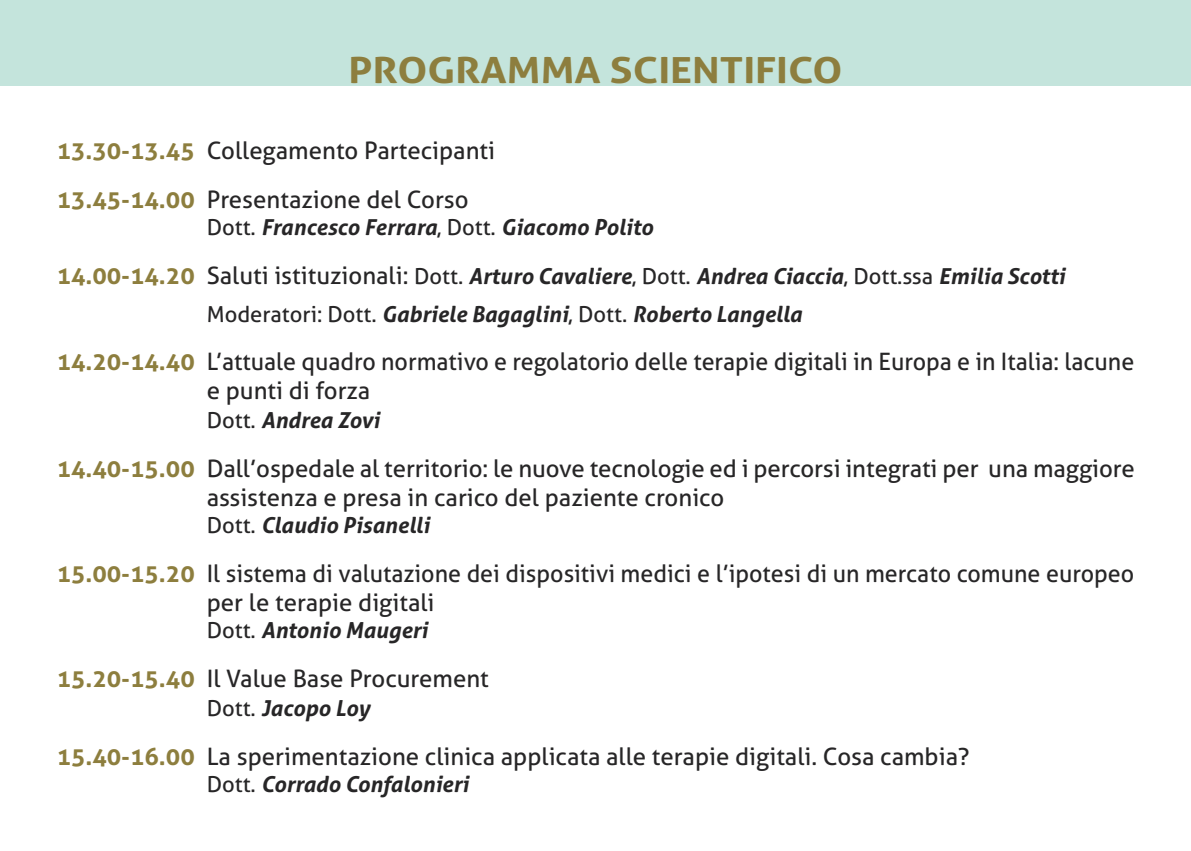
<style>
.page{position:relative;width:1191px;height:851px;background:#fff}
.page>*{position:absolute;margin:0;border:0;box-sizing:border-box;transform-origin:0 0}
.t1{font:700 36px "Aller";color:#8d7e3e;scale:1.15 1}
.t2{font:24px/28.8px "Aller";color:#272627}
.t3{font:italic 700 22px/37.4px "Aller";color:#272627}
.s1{font-weight:700;color:#8d7e3e}
.s2{font-weight:400;font-style:normal}
.s3{font-style:normal;font-size:24px;color:#8d7e3e}
.s4{font-weight:400;font-style:normal;font-size:24px}
</style>
<div class="page">
<div style="left:0;top:0;width:1191px;height:85px;background:#c4e4dc"></div>
<h1 class="t1" style="left:348px;top:50px;width:431px">PROGRAMMA SCIENTIFICO</h1>
<p class="t2" style="left:57px;top:126px;width:440px;line-height:48.8px"><span class="s1">13.30-13.45</span> Collegamento Partecipanti<br><span class="s1">13.45-14.00</span> Presentazione del Corso</p>
<p class="t3" style="left:207px;top:209px;width:448px"><span class="s2">Dott.</span> Francesco Ferrara<span class="s2">, Dott.</span> Giacomo Polito</p>
<p class="t3" style="left:207px;top:258px;width:859px;text-indent:-150px"><span class="s3">14.00-14.20</span> <span class="s4">Saluti istituzionali:</span> <span class="s2">Dott.</span> Arturo Cavaliere<span class="s2">, Dott.</span> Andrea Ciaccia<span class="s2">, Dott.ssa</span> Emilia Scotti<br><span class="s2">Moderatori: Dott.</span> Gabriele Bagaglini<span class="s2">, Dott.</span> Roberto Langella</p>
<p class="t2" style="left:207px;top:348px;width:929px;text-indent:-150px"><span class="s1">14.20-14.40</span> L’attuale quadro normativo e regolatorio delle terapie digitali in Europa e in Italia: lacune e punti di forza</p>
<p class="t3" style="left:207px;top:401px;width:174px"><span class="s2">Dott.</span> Andrea Zovi</p>
<p class="t2" style="left:207px;top:454px;width:929px;text-indent:-150px"><span class="s1">14.40-15.00</span> Dall’ospedale al territorio: le nuove tecnologie ed i percorsi integrati per una maggiore assistenza e presa in carico del paziente cronico</p>
<p class="t3" style="left:207px;top:506px;width:224px"><span class="s2">Dott.</span> Claudio Pisanelli</p>
<p class="t2" style="left:207px;top:559px;width:929px;text-indent:-150px"><span class="s1">15.00-15.20</span> Il sistema di valutazione dei dispositivi medici e l’ipotesi di un mercato comune europeo per le terapie digitali</p>
<p class="t3" style="left:207px;top:611px;width:222px"><span class="s2">Dott.</span> Antonio Maugeri</p>
<p class="t2" style="left:57px;top:664px;width:434px"><span class="s1">15.20-15.40</span> Il Value Base Procurement</p>
<p class="t3" style="left:207px;top:689px;width:165px"><span class="s2">Dott.</span> Jacopo Loy</p>
<p class="t2" style="left:57px;top:741px;width:914px"><span class="s1">15.40-16.00</span> La sperimentazione clinica applicata alle terapie digitali. Cosa cambia?</p>
<p class="t3" style="left:207px;top:765px;width:263px"><span class="s2">Dott.</span> Corrado Confalonieri</p>
</div>
